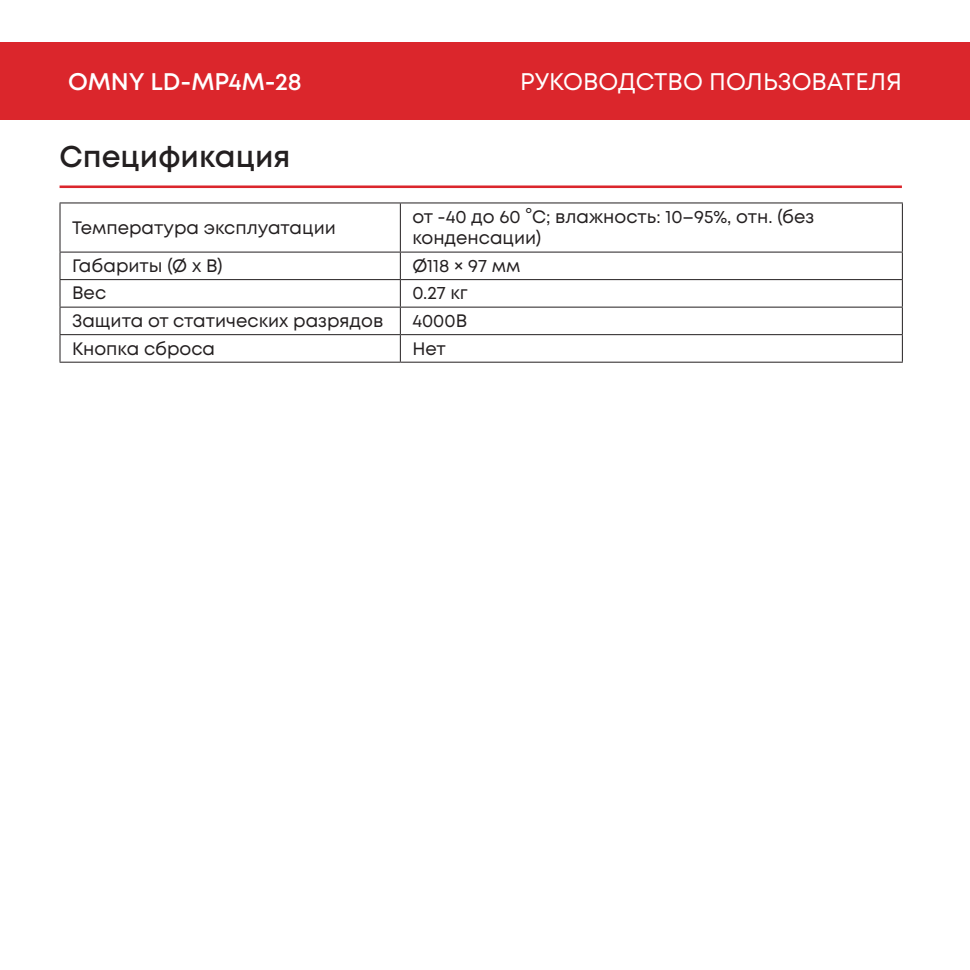
<style>
.page{position:relative;width:970px;height:970px;background:#fff}
.page>*{position:absolute;margin:0;border:0;box-sizing:border-box;transform-origin:0 0}
.t1{font:600 30px "Mont";color:#231f20}
.t2{font:24px "Mont";color:#fff}
.t3{font:600 24px "Mont";color:#fff}
.t4{font:18px/21.6px "Mont";color:#231f20}
</style>
<div class="page">
<div style="left:0;top:43px;width:969px;height:77px;background:#db262c"></div>
<hr style="left:60px;top:185px;width:841px;height:3px;background:#db262c">
<hr style="left:60px;top:202px;width:340px;height:1px;background:#231f20">
<hr style="left:60px;top:251px;width:340px;height:1px;background:#231f20">
<hr style="left:60px;top:279px;width:340px;height:1px;background:#231f20">
<hr style="left:60px;top:306px;width:340px;height:1px;background:#231f20">
<hr style="left:60px;top:334px;width:340px;height:1px;background:#231f20">
<hr style="left:60px;top:361px;width:340px;height:1px;background:#231f20">
<hr style="left:400px;top:202px;width:502px;height:1px;background:#231f20">
<hr style="left:400px;top:251px;width:502px;height:1px;background:#231f20">
<hr style="left:400px;top:279px;width:502px;height:1px;background:#231f20">
<hr style="left:400px;top:306px;width:502px;height:1px;background:#231f20">
<hr style="left:400px;top:334px;width:502px;height:1px;background:#231f20">
<hr style="left:400px;top:361px;width:502px;height:1px;background:#231f20">
<hr style="left:59px;top:203px;width:1px;height:49px;background:#231f20">
<svg style="left:59px;top:252px;width:1px;height:110px"></svg>
<hr style="left:400px;top:203px;width:1px;height:49px;background:#231f20">
<svg style="left:400px;top:252px;width:1px;height:110px"></svg>
<hr style="left:901px;top:203px;width:1px;height:49px;background:#231f20">
<svg style="left:901px;top:252px;width:1px;height:110px"></svg>
<p class="t3" style="left:68px;top:66px;width:235px">OMNY LD-MP4M-28</p>
<p class="t2" style="left:520px;top:66px;width:383px">РУКОВОДСТВО ПОЛЬЗОВАТЕЛЯ</p>
<p class="t1" style="left:60px;top:137px;width:232px">Спецификация</p>
<p class="t4" style="left:72px;top:217px;width:265px">Температура эксплуатации</p>
<p class="t4" style="left:412px;top:206px;width:403px">от -40 до 60 °С; влажность: 10–95%, отн. (без конденсации)</p>
<p class="t4" style="left:72px;top:255px;width:152px">Габариты (Ø x В)</p>
<p class="t4" style="left:412px;top:255px;width:109px">Ø118 × 97 мм</p>
<p class="t4" style="left:72px;top:282px;width:36px">Вес</p>
<p class="t4" style="left:412px;top:282px;width:57px">0.27 кг</p>
<p class="t4" style="left:72px;top:310px;width:313px">Защита от статических разрядов</p>
<p class="t4" style="left:412px;top:310px;width:56px">4000В</p>
<p class="t4" style="left:72px;top:337px;width:145px">Кнопка сброса</p>
<p class="t4" style="left:412px;top:337px;width:35px">Нет</p>
</div>
